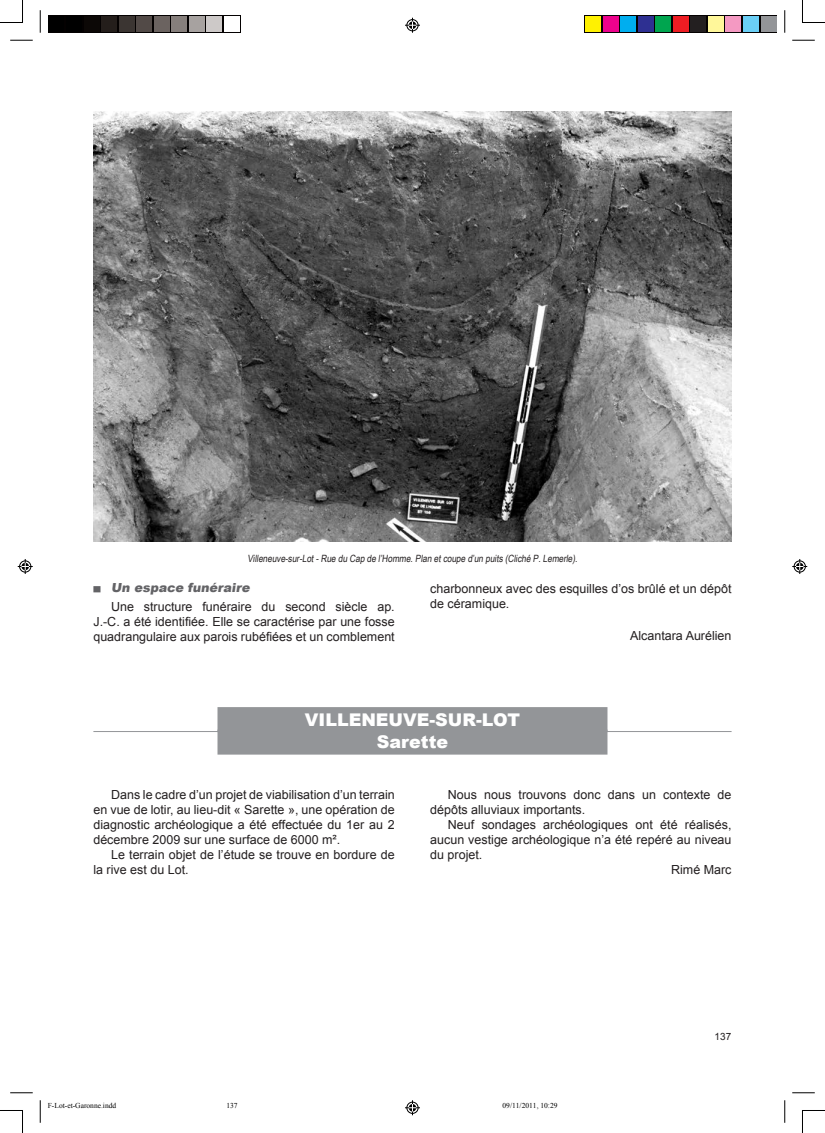
<style>
.page{position:relative;width:825px;height:1133px;background:#fff}
.page>*{position:absolute;margin:0;border:0;box-sizing:border-box;transform-origin:0 0}
.B_commune{font:900 17.5px "Arial";color:#fff}
.B_site{font:900 17.5px "Arial";color:#fff}
.B_txt{font:12.5px/15px "Arial";color:#231f20;text-align:justify}
.B_auteur{font:12.5px "Arial";color:#231f20}
.B_ST2{font:900 12.5px "Arial";color:#636366}
.B_légende{font:10px "Arial Narrow";color:#231f20}
.t1{font:10px "Arial";color:#231f20}
.t2{font:7.5px "Times New Roman";color:#000}
</style>
<div class="page">
<img style="left:93px;top:111px;width:638px;height:430px">
<div style="left:93px;top:586px;width:7px;height:6px;background:#636366"></div>
<div style="left:217px;top:707px;width:390px;height:25px;background:#939598"></div>
<hr style="left:93px;top:731px;width:638px;height:1px;background:#939598">
<div style="left:217px;top:729px;width:390px;height:25px;background:#939598"></div>
<svg style="left:48px;top:15px;width:192px;height:18px"></svg>
<div style="left:49px;top:16px;width:15px;height:15px;background:#000"></div>
<div style="left:66px;top:16px;width:15px;height:15px;background:#000"></div>
<div style="left:84px;top:16px;width:15px;height:15px;background:#0c0806"></div>
<div style="left:101px;top:16px;width:15px;height:15px;background:#241e1b"></div>
<div style="left:119px;top:16px;width:15px;height:15px;background:#3b3532"></div>
<div style="left:136px;top:16px;width:15px;height:15px;background:#524a47"></div>
<div style="left:154px;top:16px;width:15px;height:15px;background:#6b6360"></div>
<div style="left:171px;top:16px;width:15px;height:15px;background:#867f7c"></div>
<div style="left:189px;top:16px;width:15px;height:15px;background:#a7a2a0"></div>
<div style="left:206px;top:16px;width:15px;height:15px;background:#cdc9c8"></div>
<div style="left:224px;top:16px;width:15px;height:15px;background:#fff"></div>
<svg style="left:584px;top:15px;width:193px;height:18px"></svg>
<div style="left:586px;top:16px;width:15px;height:15px;background:#fff101"></div>
<div style="left:603px;top:16px;width:15px;height:15px;background:#ed028c"></div>
<div style="left:621px;top:16px;width:15px;height:15px;background:#00aeef"></div>
<div style="left:638px;top:16px;width:15px;height:15px;background:#2e3092"></div>
<div style="left:656px;top:16px;width:15px;height:15px;background:#00a54f"></div>
<div style="left:673px;top:16px;width:15px;height:15px;background:#ee1d23"></div>
<div style="left:691px;top:16px;width:15px;height:15px;background:#231f20"></div>
<div style="left:708px;top:16px;width:15px;height:15px;background:#fff79a"></div>
<div style="left:726px;top:16px;width:15px;height:15px;background:#f499c2"></div>
<div style="left:743px;top:16px;width:15px;height:15px;background:#6bcff6"></div>
<div style="left:761px;top:16px;width:15px;height:15px;background:#939598"></div>
<svg style="left:40px;top:10px;width:1px;height:23px"></svg>
<svg style="left:10px;top:40px;width:23px;height:1px"></svg>
<svg style="left:784px;top:10px;width:1px;height:23px"></svg>
<svg style="left:792px;top:40px;width:22px;height:1px"></svg>
<svg style="left:40px;top:1100px;width:1px;height:23px"></svg>
<svg style="left:10px;top:1092px;width:23px;height:1px"></svg>
<svg style="left:784px;top:1100px;width:1px;height:23px"></svg>
<svg style="left:792px;top:1092px;width:22px;height:1px"></svg>
<svg style="left:0;top:0;width:23px;height:23px"></svg>
<svg style="left:802px;top:0;width:23px;height:23px"></svg>
<svg style="left:0;top:1110px;width:23px;height:23px"></svg>
<svg style="left:802px;top:1110px;width:23px;height:23px"></svg>
<svg style="left:405px;top:18px;width:15px;height:15px"></svg>
<svg style="left:405px;top:1100px;width:15px;height:15px"></svg>
<svg style="left:18px;top:559px;width:15px;height:15px"></svg>
<svg style="left:792px;top:559px;width:15px;height:15px"></svg>
<p class="B_légende" style="left:247px;top:551px;width:333px">Villeneuve-sur-Lot-Rue du Cap de l’Homme.Plan etcoupe d’un puits (Cliché P.Lemerle).</p>
<p class="B_ST2" style="left:111px;top:579px;width:143px">Un espace funéraire</p>
<p class="B_txt" style="left:93px;top:599px;width:303px;text-indent:18px">Une structure funéraire du second siècle ap.<br>J.-C. a été identifiée. Elle se caractérise par une fosse quadrangulaire aux parois rubéfiées et un comblement</p>
<p class="B_txt" style="left:430px;top:581px;width:303px">charbonneux avec des esquilles d’os brûlé et un dépôt de céramique.</p>
<p class="B_auteur" style="left:630px;top:628px;width:103px">Alcantara Aurélien</p>
<p class="B_commune" style="left:305px;top:707px;width:217px">VILLENEUVE-SUR-LOT</p>
<p class="B_site" style="left:377px;top:729px;width:73px">Sarette</p>
<p class="B_txt" style="left:93px;top:787px;width:303px;text-indent:18px">Dans le cadre d’un projet de viabilisation d’un terrain en vue de lotir, au lieu-dit « Sarette », une opération de diagnostic archéologique a été effectuée du 1er au 2 décembre 2009 sur une surface de 6000 m².</p>
<p class="B_txt" style="left:93px;top:847px;width:303px;text-indent:18px">Le terrain objet de l’étude se trouve en bordure de la rive est du Lot.</p>
<p class="B_txt" style="left:430px;top:787px;width:303px;text-indent:18px">Nous nous trouvons donc dans un contexte de dépôts alluviaux importants.</p>
<p class="B_txt" style="left:430px;top:817px;width:303px;text-indent:18px">Neuf sondages archéologiques ont été réalisés, aucun vestige archéologique n’a été repéré au niveau du projet.</p>
<p class="B_auteur" style="left:671px;top:862px;width:62px">Rimé Marc</p>
<p class="t1" style="left:714px;top:1030px;width:18px">137</p>
<p class="t2" style="left:48px;top:1100px;width:70px">F-Lot-et-Garonne.indd</p>
<p class="t2" style="left:226px;top:1100px;width:13px">137</p>
<p class="t2" style="left:502px;top:1100px;width:57px">09/11/2011, 10:29</p>
</div>
